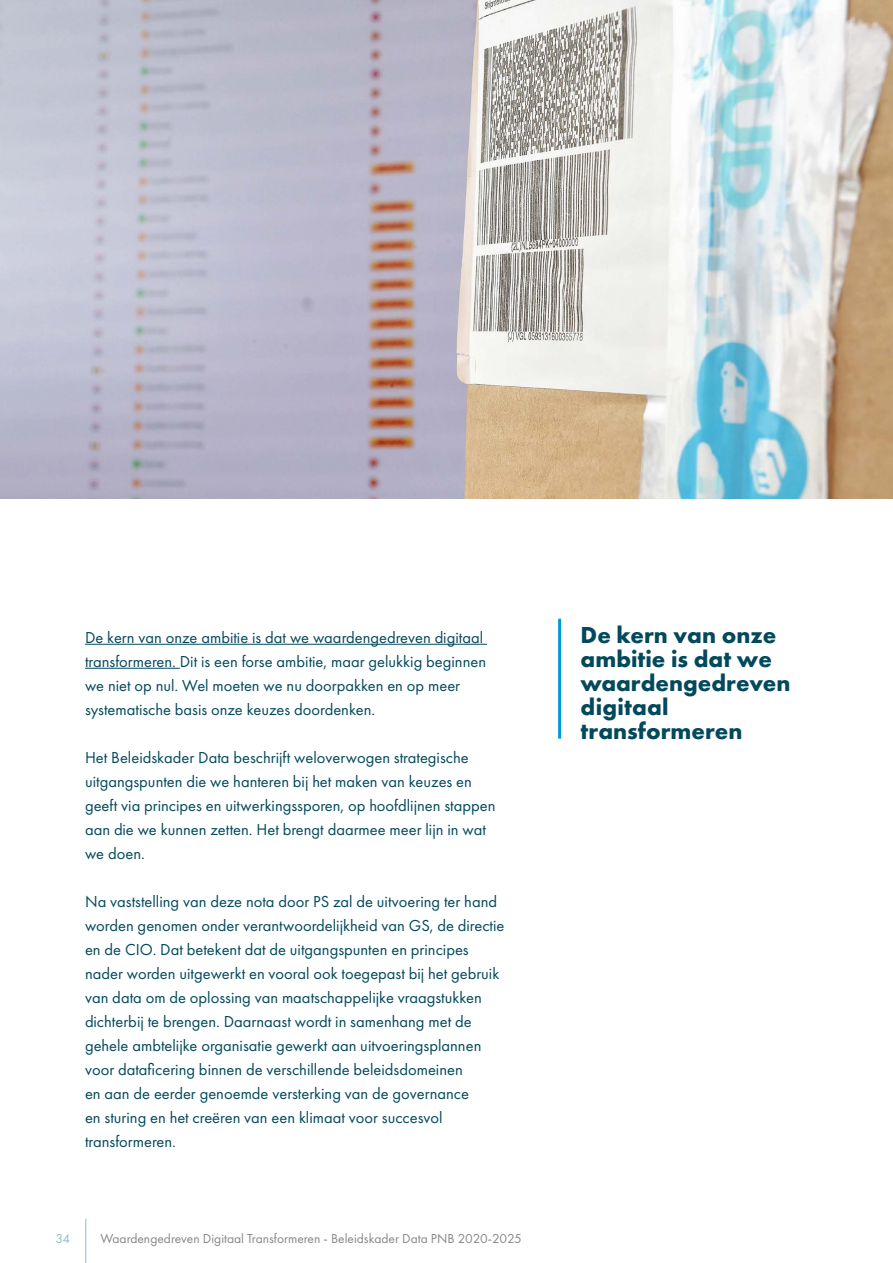
<style>
.page{position:relative;width:893px;height:1263px;background:#fff}
.page>*{position:absolute;margin:0;border:0;box-sizing:border-box;transform-origin:0 0}
.t1{font:700 24px/24px "Futura PT";color:#03495c}
.paragraaf_datavisie{font:16.5px/24px "Futura PT";color:#03495c}
.t2{font:13.5px "Futura PT";color:#878787}
.t3{font:13.5px "Futura PT";color:#8ebec6}
</style>
<div class="page">
<hr style="left:85px;top:1219px;width:1px;height:44px;background:#8ebec6">
<img style="left:0;top:0;width:893px;height:499px">
<hr style="left:85px;top:644px;width:402px;height:1px;background:#03495c">
<hr style="left:85px;top:668px;width:95px;height:1px;background:#03495c">
<hr style="left:558px;top:619px;width:3px;height:120px;background:#009ad7">
<p class="paragraaf_datavisie" style="left:85px;top:625px;width:403px">De kern van onze ambitie is dat we waardengedreven digitaal transformeren. Dit is een forse ambitie, maar gelukkig beginnen we niet op nul. Wel moeten we nu doorpakken en op meer systematische basis onze keuzes doordenken.</p>
<p class="paragraaf_datavisie" style="left:85px;top:745px;width:412px">Het Beleidskader Data beschrijft weloverwogen strategische uitgangspunten die we hanteren bij het maken van keuzes en geeft via principes en uitwerkingssporen, op hoofdlijnen stappen aan die we kunnen zetten. Het brengt daarmee meer lijn in wat we doen.</p>
<p class="paragraaf_datavisie" style="left:85px;top:889px;width:421px">Na vaststelling van deze nota door PS zal de uitvoering ter hand worden genomen onder verantwoordelijkheid van GS, de directie en de CIO. Dat betekent dat de uitgangspunten en principes nader worden uitgewerkt en vooral ook toegepast bij het gebruik van data om de oplossing van maatschappelijke vraagstukken dichterbij te brengen. Daarnaast wordt in samenhang met de gehele ambtelijke organisatie gewerkt aan uitvoeringsplannen voor dataficering binnen de verschillende beleidsdomeinen<br>en aan de eerder genoemde versterking van de governance<br>en sturing en het creëren van een klimaat voor succesvol transformeren.</p>
<p class="t3" style="left:55px;top:1230px;width:16px">34</p>
<p class="t2" style="left:101px;top:1230px;width:423px">Waardengedreven Digitaal Transformeren - Beleidskader Data PNB 2020-2025</p>
<h1 class="t1" style="left:581px;top:622px;width:211px">De kern van onze ambitie is dat we waardengedreven digitaal transformeren</h1>
</div>
